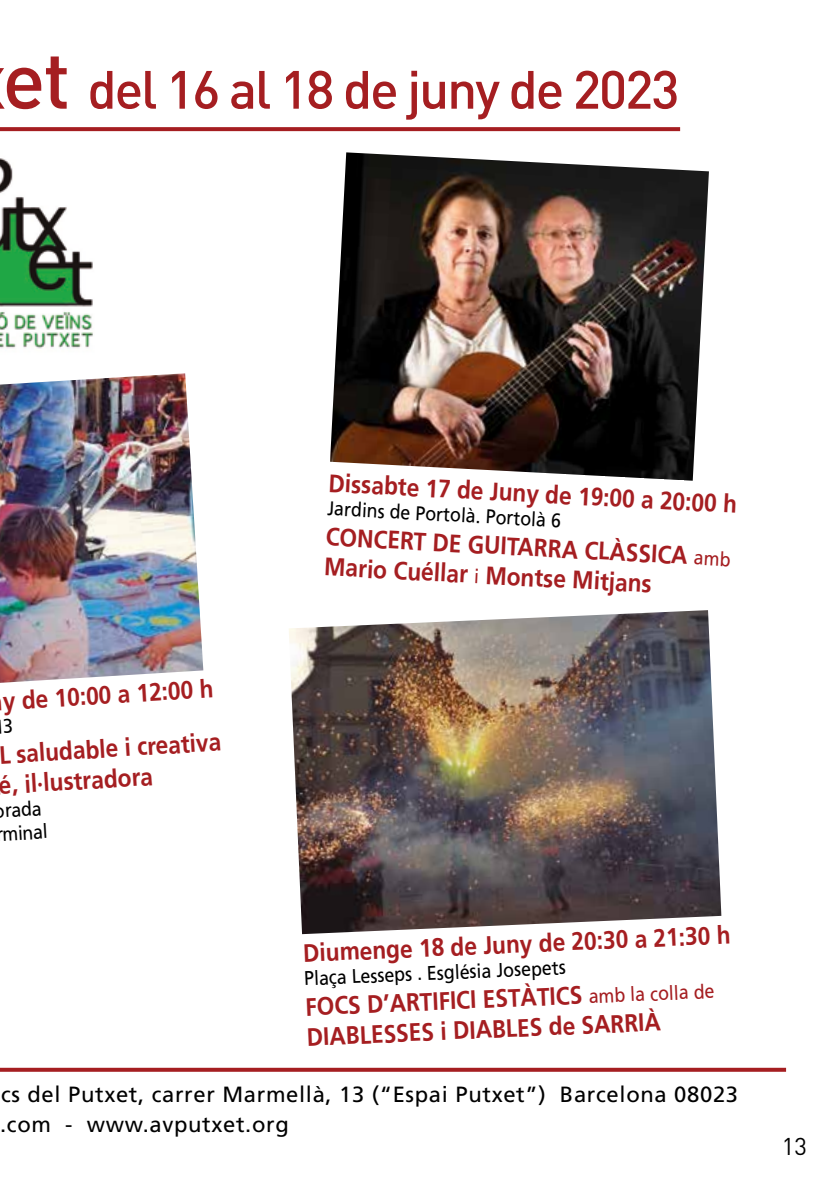
<style>
.page{position:relative;width:840px;height:1191px;background:#fff}
.page>*{position:absolute;margin:0;border:0;box-sizing:border-box;transform-origin:0 0}
.t1{font:500 53px "DIN Pro";letter-spacing:-.04em;color:#a51e21}
.t2{font:700 25.2px/30.2px "Frutiger";color:#a51e21;scale:.9 1}
.t3{font:24px "DINOT";color:#000}
.t4{font:22px/30px "Frutiger";letter-spacing:.03em;color:#000}
.t5{font:19.8px/23.4px "Frutiger";color:#000;scale:.9 1}
.s1{font-size:80px}
.s2{font-weight:400;font-size:19.8px}
</style>
<div class="page">
<img style="left:0;top:158px;width:93px;height:191px">
<img style="left:330px;top:152px;width:378px;height:329px">
<img style="left:289px;top:610px;width:432px;height:324px">
<svg style="left:0;top:1067px;width:785px;height:4px;background:#b64a4c"></svg>
<svg style="left:0;top:127px;width:679px;height:4px;background:#a72528"></svg>
<img style="left:0;top:373px;width:203px;height:310px">
<h1 class="t1" style="left:2px;top:47px;width:678px"><span class="s1">et</span> del 16 al 18 de juny de 2023</h1>
<p class="t2" style="left:2px;top:687px;width:235px;rotate:-4deg">y de 10:00 a 12:00 h</p>
<p class="t2" style="left:-4px;top:741px;width:251px;rotate:-4deg">L saludable i creativa é, il·lustradora</p>
<p class="t5" style="left:1px;top:799px;width:52px;rotate:-3deg">rada minal</p>
<p class="t2" style="left:329px;top:468px;width:455px;rotate:3deg">Dissabte 17 de Juny de 19:00 a 20:00 h</p>
<p class="t5" style="left:328px;top:496px;width:261px;rotate:3deg">Jardins de Portolà. Portolà 6</p>
<p class="t2" style="left:326px;top:521px;width:404px;rotate:3deg">CONCERT DE GUITARRA CLÀSSICA<br>Mario Cuéllar <span class="s2">i</span> Montse Mitjans</p>
<p class="t2" style="left:302px;top:936px;width:476px;rotate:-2deg">Diumenge 18 de Juny de 20:30 a 21:30 h</p>
<p class="t5" style="left:303px;top:965px;width:292px;rotate:-2deg">Plaça Lesseps . Església Josepets</p>
<p class="t2" style="left:305px;top:990px;width:456px;rotate:-2deg">FOCS D’ARTIFICI ESTÀTICS <span class="s2">amb la colla de<br></span>DIABLESSES i DIABLES de SARRIÀ</p>
<p class="t4" style="left:0;top:1079px;width:739px">cs del Putxet, carrer Marmellà, 13 (“Espai Putxet”) Barcelona 08023 .com - www.avputxet.org</p>
<p class="t3" style="left:781px;top:1131px;width:27px">13</p>
</div>
